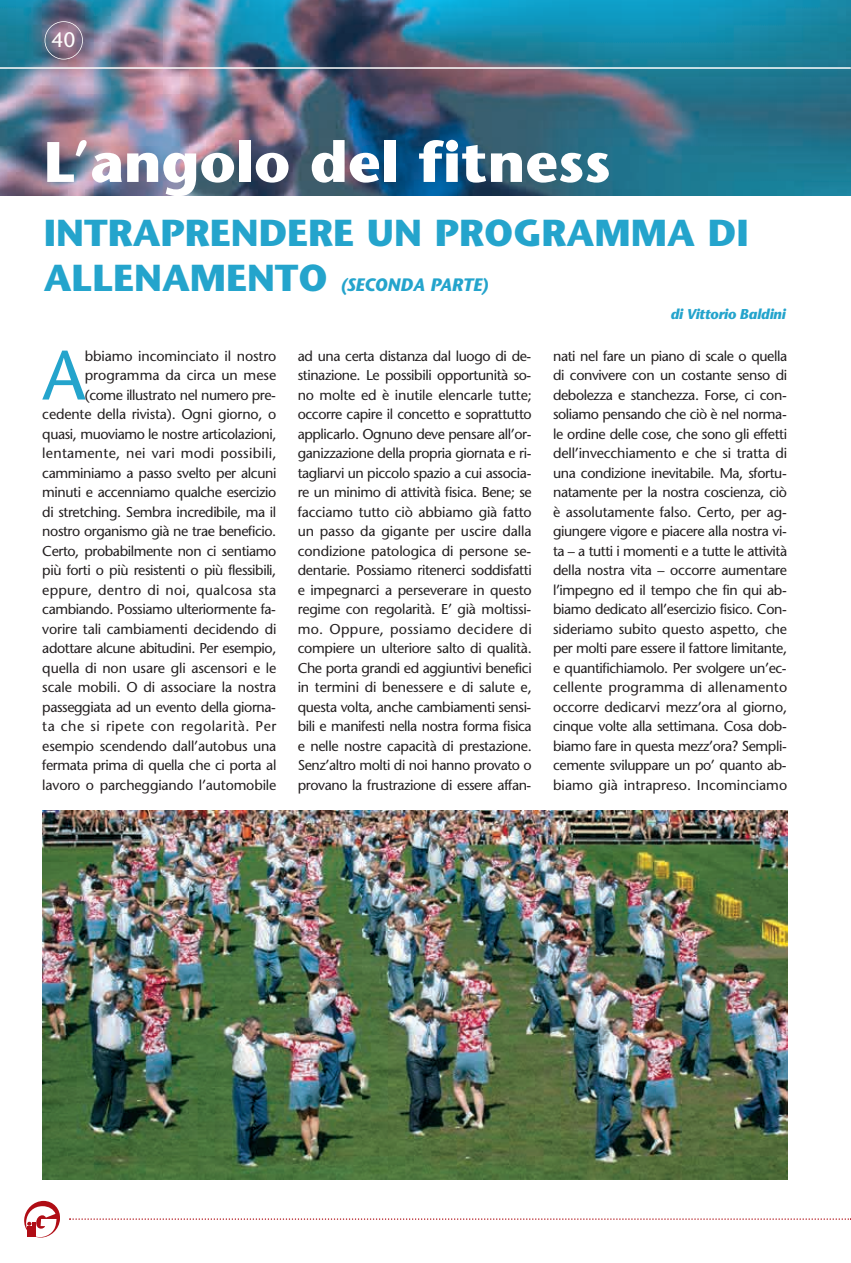
<style>
.page{position:relative;width:851px;height:1263px;background:#fff}
.page>*{position:absolute;margin:0;border:0;box-sizing:border-box;transform-origin:0 0}
.t1{font:69.9px "Stone Sans";color:#24a4cc}
.t2{font:700 57px "Stone Sans";color:#fff}
.t3{font:700 37.5px "Stone Sans";color:#24a4cc}
.t4{font:21px "Stone Sans";color:#fff}
.t5{font:italic 700 18px "Stone Sans";letter-spacing:-.02em;color:#24a4cc}
.t6{font:14.25px/19.5px "Stone Sans";letter-spacing:-.03em;color:#231f20;text-align:justify}
.t7{font:italic 700 14.25px "Stone Sans";letter-spacing:-.02em;color:#24a4cc}
.s1{font-style:normal;font-size:37.5px}
</style>
<div class="page">
<img style="left:0;top:0;width:850px;height:1238px">
<p class="t4" style="left:51px;top:32px;width:26px">40</p>
<p class="t2" style="left:44px;top:140px;width:568px">L’angolo del fitness</p>
<p class="t3" style="left:44px;top:218px;width:706px">INTRAPRENDERE UN PROGRAMMA DI</p>
<p class="t5" style="left:44px;top:278px;width:445px"><span class="s1">ALLENAMENTO</span> (SECONDA PARTE)</p>
<p class="t7" style="left:670px;top:308px;width:117px">di Vittorio Baldini</p>
<p class="t1" style="left:42px;top:348px;width:44px">A</p>
<p class="t6" style="left:42px;top:347px;width:235px;text-align:right">bbiamo incominciato il nostro programma da circa un mese<br>(come illustrato nel numero pre&shy;cedente della rivista). Ogni giorno, o quasi, muoviamo le nostre articolazioni, lentamente, nei vari modi possibili, camminiamo a passo svelto per alcuni minuti e accenniamo qualche esercizio di stretching. Sembra incredibile, ma il nostro organismo già ne trae beneficio.<br>Certo, probabilmente non ci sentiamo più forti o più resistenti o più flessibili, eppure, dentro di noi, qualcosa sta cambiando. Possiamo ulteriormente fa&shy;vorire tali cambiamenti decidendo di adottare alcune abitudini. Per esempio, quella di non usare gli ascensori e le scale mobili. O di associare la nostra passeggiata ad un evento della giorna&shy;ta che si ripete con regolarità. Per esempio scendendo dall’autobus una fermata prima di quella che ci porta al lavoro o parcheggiando l’automobile</p>
<p class="t6" style="left:297px;top:347px;width:235px">ad una certa distanza dal luogo di de&shy;stinazione. Le possibili opportunità so&shy;no molte ed è inutile elencarle tutte; occorre capire il concetto e soprattutto applicarlo. Ognuno deve pensare all’or&shy;ganizzazione della propria giornata e ri&shy;tagliarvi un piccolo spazio a cui associa&shy;re un minimo di attività fisica. Bene; se facciamo tutto ciò abbiamo già fatto un passo da gigante per uscire dalla condizione patologica di persone se&shy;dentarie. Possiamo ritenerci soddisfatti e impegnarci a perseverare in questo regime con regolarità. E’ già moltissi&shy;mo. Oppure, possiamo decidere di compiere un ulteriore salto di qualità.<br>Che porta grandi ed aggiuntivi benefici in termini di benessere e di salute e, questa volta, anche cambiamenti sensi&shy;bili e manifesti nella nostra forma fisica e nelle nostre capacità di prestazione.<br>Senz’altro molti di noi hanno provato o provano la frustrazione di essere affan-</p>
<p class="t6" style="left:553px;top:347px;width:235px">nati nel fare un piano di scale o quella di convivere con un costante senso di debolezza e stanchezza. Forse, ci con&shy;soliamo pensando che ciò è nel norma&shy;le ordine delle cose, che sono gli effetti dell’invecchiamento e che si tratta di una condizione inevitabile. Ma, sfortu&shy;natamente per la nostra coscienza, ciò è assolutamente falso. Certo, per ag&shy;giungere vigore e piacere alla nostra vi&shy;ta – a tutti i momenti e a tutte le attività della nostra vita – occorre aumentare l’impegno ed il tempo che fin qui ab&shy;biamo dedicato all’esercizio fisico. Con&shy;sideriamo subito questo aspetto, che per molti pare essere il fattore limitante, e quantifichiamolo. Per svolgere un’ec&shy;cellente programma di allenamento occorre dedicarvi mezz’ora al giorno, cinque volte alla settimana. Cosa dob&shy;biamo fare in questa mezz’ora? Sempli&shy;cemente sviluppare un po’ quanto ab&shy;biamo già intrapreso. Incominciamo</p>
</div>
